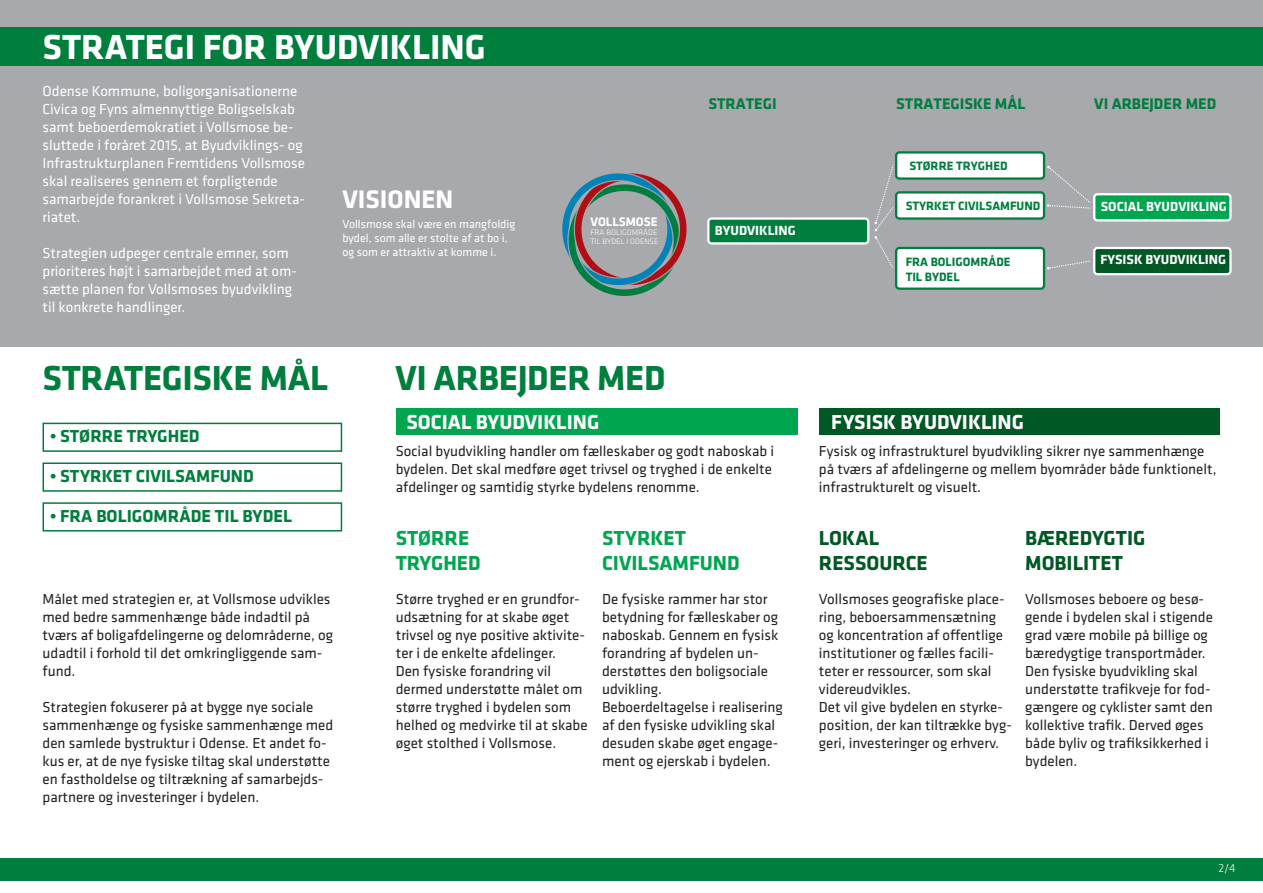
<style>
.page{position:relative;width:1263px;height:893px;background:#fff}
.page>*{position:absolute;margin:0;border:0;box-sizing:border-box;transform-origin:0 0}
.Overskift{font:700 36px "Klavika";letter-spacing:-.01em;color:#007e3d}
.Overskift-2{font:700 36px "Klavika";color:#fff}
.t1{font:700 26.25px "Klavika";color:#fff}
.Brødtekst{font:700 21px "Klavika";color:#fff}
.Brødtekst-2{font:700 21px "Klavika";color:#005824}
.Brødtekst-3{font:700 21px "Klavika";color:#00a54f}
.Brødtekst-4{font:700 18px "Klavika";color:#007e3d}
.t2{font:700 15.9px "Klavika";color:#007e3d}
.Brødtekst-5{font:15px/18px "Klavika";color:#231f20}
.Brødtekst-6{font:15px/18px "Klavika";color:#fff}
.t3{font:700 13.65px "Klavika";color:#fff}
.t4{font:700 12.9px "Klavika";color:#fff}
.t5{font:700 12.6px/15px "Klavika";color:#007e3d}
.t6{font:12px/14.4px "Klavika";color:#fff}
.t7{font:300 12px "Klavika";color:#fff}
.t8{font:300 8.1px/9.8px "Klavika";color:#fff}
</style>
<div class="page">
<div style="left:0;top:0;width:1263px;height:347px;background:#a8a9ad"></div>
<div style="left:0;top:858px;width:1263px;height:22px;background:#007e3d"></div>
<div style="left:43px;top:502px;width:299px;height:29px;border:2px solid #007e3d"></div>
<div style="left:396px;top:408px;width:402px;height:26px;background:#00a54f"></div>
<div style="left:819px;top:408px;width:400px;height:26px;background:#005824"></div>
<div style="left:43px;top:423px;width:299px;height:29px;border:2px solid #007e3d"></div>
<div style="left:43px;top:462px;width:299px;height:30px;border:2px solid #007e3d"></div>
<div style="left:0;top:28px;width:1263px;height:38px;background:#007e3d"></div>
<svg style="left:1047px;top:260px;width:44px;height:10px"></svg>
<svg style="left:1047px;top:166px;width:44px;height:43px"></svg>
<svg style="left:874px;top:165px;width:20px;height:104px"></svg>
<div style="left:1094px;top:248px;width:136px;height:26px;background:#005824;border-radius:3px"></div>
<div style="left:1093px;top:247px;width:138px;height:28px;border:2px solid #fff;border-radius:3px"></div>
<div style="left:1094px;top:194px;width:136px;height:26px;background:#00a54f;border-radius:3px"></div>
<div style="left:1093px;top:193px;width:138px;height:29px;border:2px solid #fff;border-radius:3px"></div>
<div style="left:896px;top:248px;width:148px;height:41px;background:#fff;border-radius:3px"></div>
<div style="left:895px;top:247px;width:150px;height:43px;border:2px solid #007e3d;border-radius:3px"></div>
<div style="left:896px;top:152px;width:148px;height:27px;background:#fff;border-radius:3px"></div>
<div style="left:895px;top:151px;width:150px;height:29px;border:2px solid #007e3d;border-radius:3px"></div>
<div style="left:896px;top:192px;width:148px;height:27px;background:#fff;border-radius:3px"></div>
<div style="left:895px;top:191px;width:150px;height:29px;border:2px solid #007e3d;border-radius:3px"></div>
<div style="left:708px;top:219px;width:160px;height:24px;background:#007e3d;border-radius:3px"></div>
<div style="left:707px;top:217px;width:162px;height:28px;border:2px solid #fff;border-radius:3px"></div>
<div style="left:569px;top:184px;width:111px;height:112px;border:7px solid #007e3d;border-radius:50%"></div>
<svg style="left:562px;top:173px;width:124px;height:112px"></svg>
<p class="Overskift-2" style="left:43px;top:27px;width:445px">STRATEGI FOR BYUDVIKLING</p>
<p class="Brødtekst-6" style="left:43px;top:83px;width:264px">Odense Kommune, boligorganisationerne Civica og Fyns almennyttige Boligselskab samt beboerdemokratiet i Vollsmose be&shy;sluttede i foråret 2015, at Byudviklings- og Infrastrukturplanen Fremtidens Vollsmose skal realiseres gennem et forpligtende samarbejde forankret i Vollsmose Sekreta&shy;riatet.</p>
<p class="Brødtekst-6" style="left:43px;top:245px;width:256px">Strategien udpeger centrale emner, som prioriteres højt i samarbejdet med at om&shy;sætte planen for Vollsmoses byudvikling til konkrete handlinger.</p>
<p class="t1" style="left:342px;top:185px;width:112px">VISIONEN</p>
<p class="t6" style="left:342px;top:217px;width:174px">Vollsmose skal være en mangfoldig bydel, som alle er stolte af at bo i, og som er attraktiv at komme i.</p>
<p class="t4" style="left:590px;top:215px;width:69px">VOLLSMOSE</p>
<p class="t8" style="left:590px;top:227px;width:69px">FRA BOLIGOMRÅDE<br>TIL BYDEL I ODENSE</p>
<p class="t2" style="left:708px;top:95px;width:70px">STRATEGI</p>
<p class="t3" style="left:715px;top:223px;width:82px">BYUDVIKLING</p>
<p class="Overskift" style="left:43px;top:358px;width:287px">STRATEGISKE MÅL</p>
<p class="Brødtekst-4" style="left:50px;top:427px;width:151px">• STØRRE TRYGHED</p>
<p class="Brødtekst-4" style="left:50px;top:466px;width:205px">• STYRKET CIVILSAMFUND</p>
<p class="Brødtekst-4" style="left:50px;top:506px;width:243px">• FRA BOLIGOMRÅDE TIL BYDEL</p>
<p class="Brødtekst-5" style="left:43px;top:590px;width:292px">Målet med strategien er, at Vollsmose udvikles med bedre sammenhænge både indadtil på tværs af boligafdelingerne og delområderne, og udadtil i forhold til det omkringliggende sam&shy;fund.</p>
<p class="Brødtekst-5" style="left:43px;top:698px;width:292px">Strategien fokuserer på at bygge nye sociale sammenhænge og fysiske sammenhænge med den samlede bystruktur i Odense. Et andet fo&shy;kus er, at de nye fysiske tiltag skal understøtte en fastholdelse og tiltrækning af samarbejds&shy;partnere og investeringer i bydelen.</p>
<p class="Overskift" style="left:395px;top:358px;width:272px">VI ARBEJDER MED</p>
<p class="Brødtekst" style="left:406px;top:411px;width:194px">SOCIAL BYUDVIKLING</p>
<p class="Brødtekst-5" style="left:396px;top:443px;width:380px">Social byudvikling handler om fælleskaber og godt naboskab i bydelen. Det skal medføre øget trivsel og tryghed i de enkelte afdelinger og samtidig styrke bydelens renomme.</p>
<p class="Brødtekst-3" style="left:396px;top:527px;width:75px">STØRRE</p>
<p class="Brødtekst-3" style="left:396px;top:552px;width:86px">TRYGHED</p>
<p class="Brødtekst-5" style="left:396px;top:590px;width:191px">Større tryghed er en grundfor&shy;udsætning for at skabe øget trivsel og nye positive aktivite&shy;ter i de enkelte afdelinger.</p>
<p class="Brødtekst-5" style="left:396px;top:662px;width:193px">Den fysiske forandring vil dermed understøtte målet om større tryghed i bydelen som helhed og medvirke til at skabe øget stolthed i Vollsmose.</p>
<p class="Brødtekst-3" style="left:602px;top:527px;width:85px">STYRKET</p>
<p class="Brødtekst-3" style="left:602px;top:552px;width:139px">CIVILSAMFUND</p>
<p class="Brødtekst-5" style="left:602px;top:590px;width:178px">De fysiske rammer har stor betydning for fælleskaber og naboskab. Gennem en fysisk forandring af bydelen un&shy;derstøttes den boligsociale udvikling.</p>
<p class="Brødtekst-5" style="left:602px;top:698px;width:182px">Beboerdeltagelse i realisering af den fysiske udvikling skal desuden skabe øget engage&shy;ment og ejerskab i bydelen.</p>
<p class="t2" style="left:896px;top:95px;width:131px">STRATEGISKE MÅL</p>
<p class="t2" style="left:1094px;top:95px;width:124px">VI ARBEJDER MED</p>
<p class="t5" style="left:909px;top:159px;width:100px">STØRRE TRYGHED</p>
<p class="t5" style="left:906px;top:199px;width:136px">STYRKET CIVILSAMFUND</p>
<p class="t5" style="left:906px;top:254px;width:106px">FRA BOLIGOMRÅDE<br>TIL BYDEL</p>
<p class="Brødtekst" style="left:831px;top:411px;width:194px">FYSISK BYUDVIKLING</p>
<p class="t3" style="left:1101px;top:199px;width:127px">SOCIAL BYUDVIKLING</p>
<p class="t3" style="left:1100px;top:252px;width:127px">FYSISK BYUDVIKLING</p>
<p class="Brødtekst-5" style="left:819px;top:443px;width:399px">Fysisk og infrastrukturel byudvikling sikrer nye sammenhænge på tværs af afdelingerne og mellem byområder både funktionelt, infrastrukturelt og visuelt.</p>
<p class="Brødtekst-2" style="left:819px;top:527px;width:62px">LOKAL</p>
<p class="Brødtekst-2" style="left:819px;top:552px;width:110px">RESSOURCE</p>
<p class="Brødtekst-5" style="left:819px;top:590px;width:187px">Vollsmoses geografiske place&shy;ring, beboersammensætning og koncentration af offentlige institutioner og fælles facili&shy;teter er ressourcer, som skal videreudvikles.</p>
<p class="Brødtekst-5" style="left:819px;top:698px;width:194px">Det vil give bydelen en styrke&shy;position, der kan tiltrække byg&shy;geri, investeringer og erhverv.</p>
<p class="Brødtekst-2" style="left:1025px;top:527px;width:122px">BÆREDYGTIG</p>
<p class="Brødtekst-2" style="left:1025px;top:552px;width:99px">MOBILITET</p>
<p class="Brødtekst-5" style="left:1025px;top:590px;width:189px">Vollsmoses beboere og besø&shy;gende i bydelen skal i stigende grad være mobile på billige og bæredygtige transportmåder.</p>
<p class="Brødtekst-5" style="left:1025px;top:662px;width:189px">Den fysiske byudvikling skal understøtte trafikveje for fod&shy;gængere og cyklister samt den kollektive trafik. Derved øges både byliv og trafiksikkerhed i bydelen.</p>
<p class="t7" style="left:1218px;top:862px;width:19px">2/4</p>
</div>
